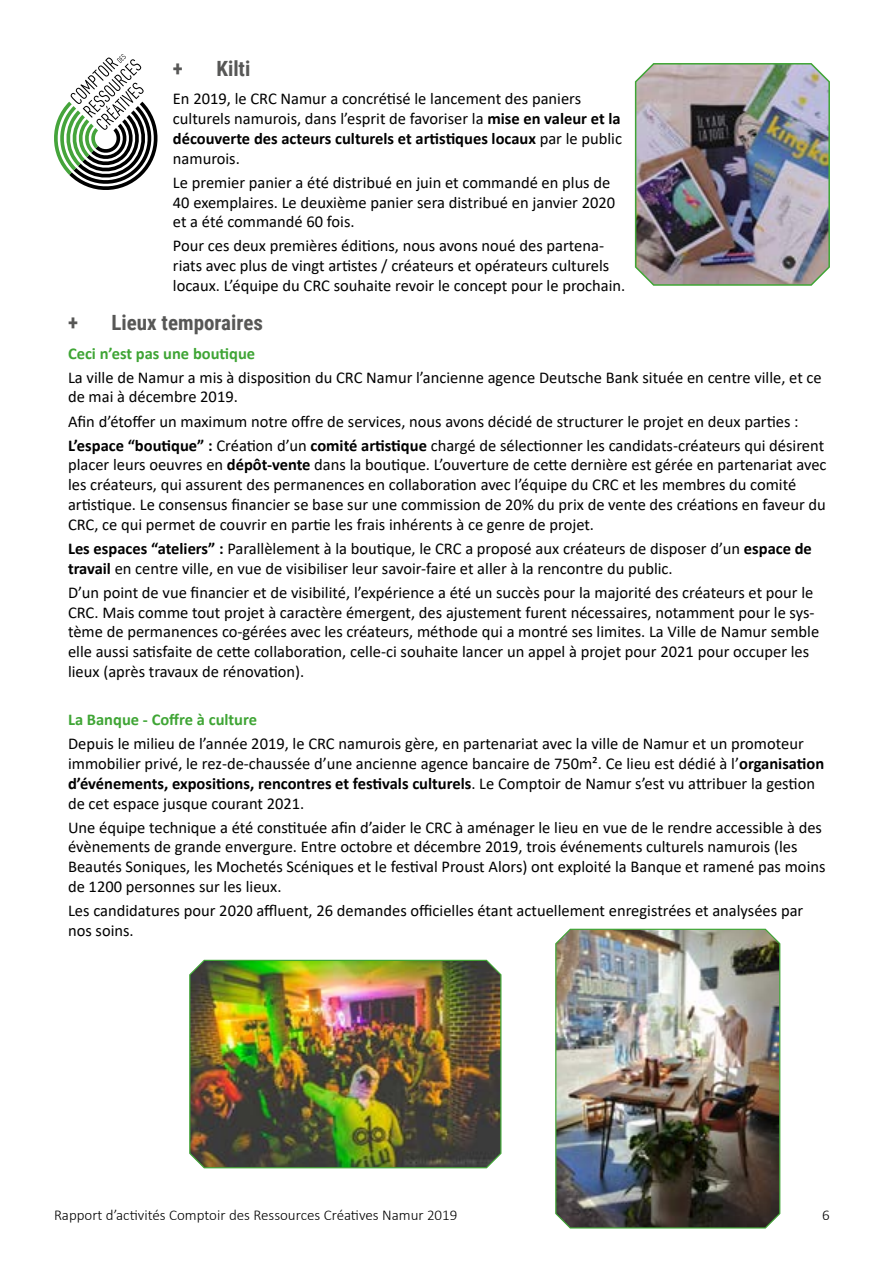
<style>
.page{position:relative;width:893px;height:1263px;background:#fff}
.page>*{position:absolute;margin:0;border:0;box-sizing:border-box;transform-origin:0 0}
.t1{font:700 21px "Roboto Condensed";color:#575756}
.t2{font:16.5px/19.8px "Calibri";color:#000}
.t3{font:700 16.5px "Calibri";color:#3fa535}
.t4{font:300 15px "Calibri";color:#000}
.s1{font-weight:700}
</style>
<div class="page">
<svg style="left:54px;top:54px;width:103px;height:136px"></svg>
<img style="left:555px;top:928px;width:226px;height:301px">
<img style="left:189px;top:959px;width:313px;height:210px">
<img style="left:634px;top:63px;width:196px;height:223px">
<p class="t1" style="left:173px;top:54px;width:11px">+</p>
<p class="t1" style="left:216px;top:54px;width:35px">Kilti</p>
<p class="t2" style="left:173px;top:89px;width:451px">En 2019, le CRC Namur a concrétisé le lancement des paniers culturels namurois, dans l’esprit de favoriser la <span class="s1">mise en valeur et la découverte des acteurs culturels et artistiques locaux</span> par le public namurois.</p>
<p class="t2" style="left:173px;top:172px;width:444px">Le premier panier a été distribué en juin et commandé en plus de<br>40 exemplaires. Le deuxième panier sera distribué en janvier 2020 et a été commandé 60 fois.</p>
<p class="t2" style="left:173px;top:236px;width:454px">Pour ces deux premières éditions, nous avons noué des partena&shy;riats avec plus de vingt artistes / créateurs et opérateurs culturels locaux. L’équipe du CRC souhaite revoir le concept pour le prochain.</p>
<p class="t1" style="left:68px;top:308px;width:11px">+</p>
<p class="t1" style="left:112px;top:308px;width:153px">Lieux temporaires</p>
<p class="t3" style="left:68px;top:341px;width:189px">Ceci n’est pas une boutique</p>
<p class="t2" style="left:68px;top:367px;width:755px">La ville de Namur a mis à disposition du CRC Namur l’ancienne agence Deutsche Bank située en centre ville, et ce de mai à décembre 2019.</p>
<p class="t2" style="left:68px;top:409px;width:758px;line-height:24px">Afin d’étoffer un maximum notre offre de services, nous avons décidé de structurer le projet en deux parties :<br><span class="s1">L’espace “boutique” :</span> Création d’un <span class="s1">comité artistique</span> chargé de sélectionner les candidats-créateurs qui désirent</p>
<p class="t2" style="left:68px;top:455px;width:760px">placer leurs oeuvres en <span class="s1">dépôt-vente</span> dans la boutique. L’ouverture de cette dernière est gérée en partenariat avec les créateurs, qui assurent des permanences en collaboration avec l’équipe du CRC et les membres du comité artistique. Le consensus financier se base sur une commission de 20% du prix de vente des créations en faveur du CRC, ce qui permet de couvrir en partie les frais inhérents à ce genre de projet.</p>
<p class="t2" style="left:68px;top:538px;width:745px"><span class="s1">Les espaces “ateliers” :</span> Parallèlement à la boutique, le CRC a proposé aux créateurs de disposer d’un <span class="s1">espace de travail</span> en centre ville, en vue de visibiliser leur savoir-faire et aller à la rencontre du public.</p>
<p class="t2" style="left:68px;top:582px;width:753px">D’un point de vue financier et de visibilité, l’expérience a été un succès pour la majorité des créateurs et pour le CRC. Mais comme tout projet à caractère émergent, des ajustement furent nécessaires, notamment pour le sys&shy;tème de permanences co-gérées avec les créateurs, méthode qui a montré ses limites. La Ville de Namur semble elle aussi satisfaite de cette collaboration, celle-ci souhaite lancer un appel à projet pour 2021 pour occuper les lieux (après travaux de rénovation).</p>
<p class="t3" style="left:68px;top:708px;width:191px">La Banque - Coffre à culture</p>
<p class="t2" style="left:68px;top:733px;width:758px">Depuis le milieu de l’année 2019, le CRC namurois gère, en partenariat avec la ville de Namur et un promoteur immobilier privé, le rez-de-chaussée d’une ancienne agence bancaire de 750m². Ce lieu est dédié à l’<span class="s1">organisation d’événements, expositions, rencontres et festivals culturels</span>. Le Comptoir de Namur s’est vu attribuer la gestion de cet espace jusque courant 2021.</p>
<p class="t2" style="left:68px;top:817px;width:759px">Une équipe technique a été constituée afin d’aider le CRC à aménager le lieu en vue de le rendre accessible à des évènements de grande envergure. Entre octobre et décembre 2019, trois événements culturels namurois (les Beautés Soniques, les Mochetés Scéniques et le festival Proust Alors) ont exploité la Banque et ramené pas moins de 1200 personnes sur les lieux.</p>
<p class="t2" style="left:68px;top:900px;width:737px">Les candidatures pour 2020 affluent, 26 demandes officielles étant actuellement enregistrées et analysées par nos soins.</p>
<p class="t4" style="left:54px;top:1206px;width:405px">Rapport d’activités Comptoir des Ressources Créatives Namur 2019</p>
<p class="t4" style="left:822px;top:1206px;width:9px">6</p>
</div>
